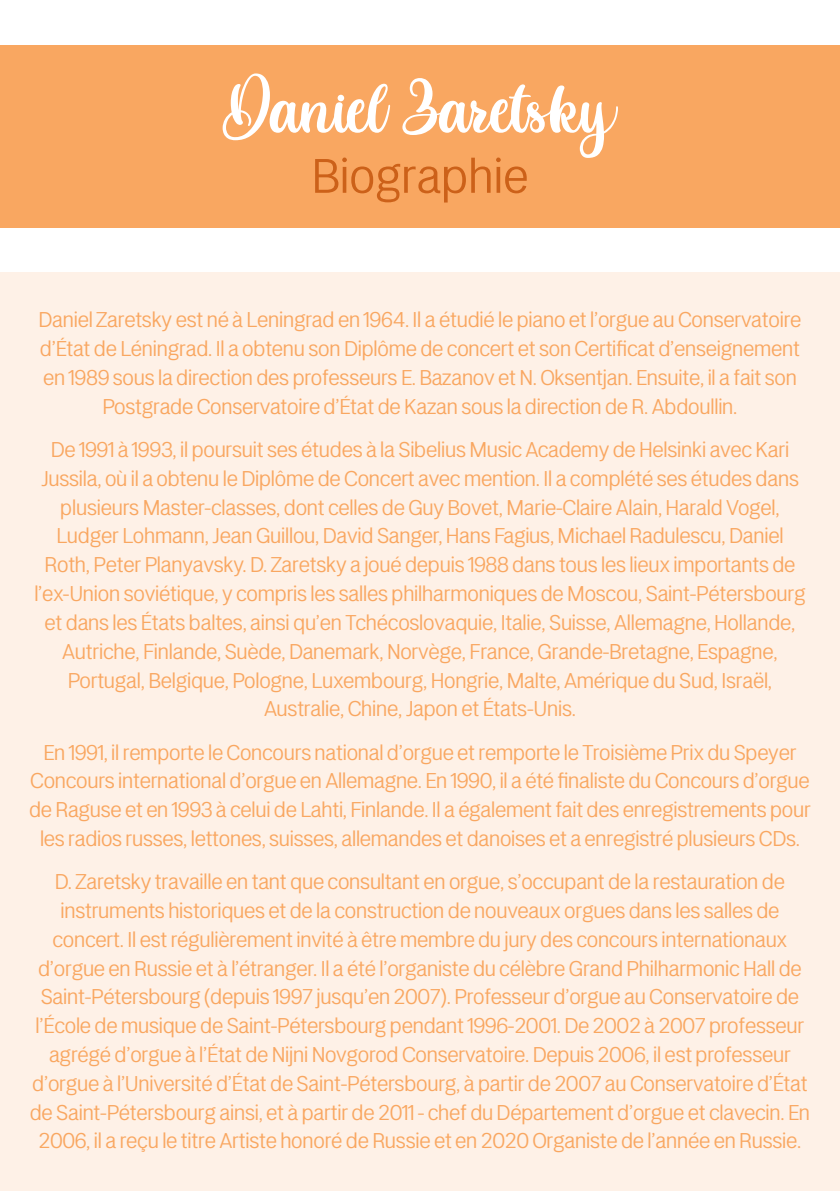
<style>
.page{position:relative;width:840px;height:1191px;background:#fff}
.page>*{position:absolute;margin:0;border:0;box-sizing:border-box;transform-origin:0 0}
.t1{font:66.2px "Butterfly";color:#fff}
.t2{font:54.2px "LT Amber";color:#cc6119}
.t3{font:24px/28.8px "LT Amber";letter-spacing:-.01em;color:#f9a761;text-align:center}
</style>
<div class="page">
<div style="left:0;top:272px;width:839px;height:919px;background:#fef1e7"></div>
<div style="left:0;top:45px;width:839px;height:183px;background:#f9a761"></div>
<h1 class="t1" style="left:225px;top:59px;width:390px">Daniel Zaretsky</h1>
<h2 class="t2" style="left:311px;top:148px;width:218px">Biographie</h2>
<p class="t3" style="left:38px;top:306px;width:764px">Daniel Zaretsky est né à Leningrad en 1964. Il a étudié le piano et l’orgue au Conservatoire d’État de Léningrad. Il a obtenu son Diplôme de concert et son Certificat d’enseignement en 1989 sous la direction des professeurs E. Bazanov et N. Oksentjan. Ensuite, il a fait son Postgrade Conservatoire d’État de Kazan sous la direction de R. Abdoullin.</p>
<p class="t3" style="left:34px;top:435px;width:772px">De 1991 à 1993, il poursuit ses études à la Sibelius Music Academy de Helsinki avec Kari Jussila, où il a obtenu le Diplôme de Concert avec mention. Il a complété ses études dans plusieurs Master-classes, dont celles de Guy Bovet, Marie-Claire Alain, Harald Vogel, Ludger Lohmann, Jean Guillou, David Sanger, Hans Fagius, Michael Radulescu, Daniel Roth, Peter Planyavsky. D. Zaretsky a joué depuis 1988 dans tous les lieux importants de l’ex-Union soviétique, y compris les salles philharmoniques de Moscou, Saint-Pétersbourg et dans les États baltes, ainsi qu’en Tchécoslovaquie, Italie, Suisse, Allemagne, Hollande, Autriche, Finlande, Suède, Danemark, Norvège, France, Grande-Bretagne, Espagne, Portugal, Belgique, Pologne, Luxembourg, Hongrie, Malte, Amérique du Sud, Israël, Australie, Chine, Japon et États-Unis.</p>
<p class="t3" style="left:29px;top:738px;width:782px">En 1991, il remporte le Concours national d’orgue et remporte le Troisième Prix du Speyer Concours international d’orgue en Allemagne. En 1990, il a été finaliste du Concours d’orgue de Raguse et en 1993 à celui de Lahti, Finlande. Il a également fait des enregistrements pour les radios russes, lettones, suisses, allemandes et danoises et a enregistré plusieurs CDs.</p>
<p class="t3" style="left:30px;top:867px;width:781px">D. Zaretsky travaille en tant que consultant en orgue, s’occupant de la restauration de instruments historiques et de la construction de nouveaux orgues dans les salles de concert. Il est régulièrement invité à être membre du jury des concours internationaux d’orgue en Russie et à l’étranger. Il a été l’organiste du célèbre Grand Philharmonic Hall de Saint-Pétersbourg (depuis 1997 jusqu’en 2007). Professeur d’orgue au Conservatoire de l’École de musique de Saint-Pétersbourg pendant 1996-2001. De 2002 à 2007 professeur agrégé d’orgue à l’État de Nijni Novgorod Conservatoire. Depuis 2006, il est professeur d’orgue à l’Université d’État de Saint-Pétersbourg, à partir de 2007 au Conservatoire d’État de Saint-Pétersbourg ainsi, et à partir de 2011 - chef du Département d’orgue et clavecin. En 2006, il a reçu le titre Artiste honoré de Russie et en 2020 Organiste de l’année en Russie.</p>
</div>
